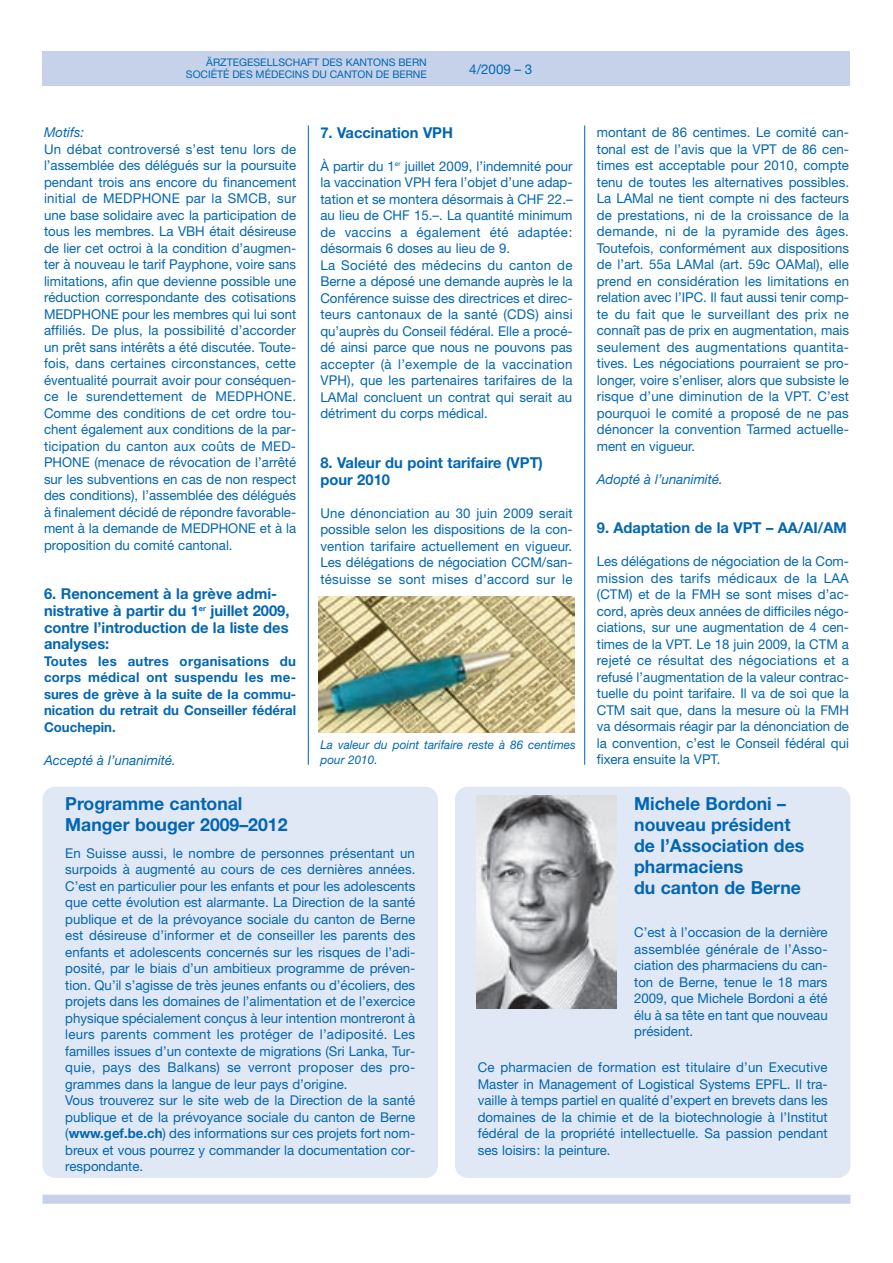
<style>
.page{position:relative;width:893px;height:1263px;background:#fff}
.page>*{position:absolute;margin:0;border:0;box-sizing:border-box;transform-origin:0 0}
.t1{font:700 18px/21px "Helvetica Neue";color:#0166b3}
.t2{font:700 15px/16.5px "Helvetica Neue";color:#0166b3}
.t3{font:13.5px/16.5px "Helvetica Neue";color:#0166b3;text-align:justify}
.t4{font:700 13.5px/16.5px "Helvetica Neue";color:#0166b3;text-align:justify}
.t5{font:italic 13.5px "Helvetica Neue";color:#0166b3}
.t6{font:italic 12px/15px "Helvetica Neue";color:#0166b3}
.t7{font:10.5px/12px "Helvetica Neue";color:#0166b3;text-align:right}
.s1{font-weight:700}
</style>
<div class="page">
<div style="left:43px;top:1195px;width:807px;height:9px;background:#c6d2ea"></div>
<div style="left:43px;top:51px;width:807px;height:34px;background:#c6d2ea"></div>
<hr style="left:308px;top:125px;width:1px;height:640px;background:#0166b3">
<hr style="left:584px;top:125px;width:1px;height:640px;background:#0166b3">
<div style="left:43px;top:787px;width:395px;height:391px;background:#e1e8f5;border-radius:13px"></div>
<div style="left:455px;top:787px;width:395px;height:391px;background:#e1e8f5;border-radius:13px"></div>
<img style="left:476px;top:795px;width:140px;height:214px">
<img style="left:319px;top:596px;width:255px;height:137px">
<p class="t7" style="left:186px;top:57px;width:242px">ÄRZTEGESELLSCHAFT DES KANTONS BERN<br>SOCIÉTÉ DES MÉDECINS DU CANTON DE BERNE</p>
<p class="t3" style="left:469px;top:62px;width:65px">4/2009 – 3</p>
<p class="t5" style="left:44px;top:128px;width:42px">Motifs:</p>
<p class="t3" style="left:44px;top:142px;width:254px">Un débat controversé s’est tenu lors de l’assemblée des délégués sur la poursuite pendant trois ans encore du financement initial de MEDPHONE par la SMCB, sur une base solidaire avec la participation de tous les membres. La VBH était désireuse de lier cet octroi à la condition d’augmen&shy;ter à nouveau le tarif Payphone, voire sans limitations, afin que devienne possible une réduction correspondante des cotisations MEDPHONE pour les membres qui lui sont affiliés. De plus, la possibilité d’accorder un prêt sans intérêts a été discutée. Toute&shy;fois, dans certaines circonstances, cette éventualité pourrait avoir pour conséquen&shy;ce le surendettement de MEDPHONE.<br>Comme des conditions de cet ordre tou&shy;chent également aux conditions de la par&shy;ticipation du canton aux coûts de MED-PHONE (menace de révocation de l’arrêté sur les subventions en cas de non respect des conditions), l’assemblée des délégués à finalement décidé de répondre favorable&shy;ment à la demande de MEDPHONE et à la proposition du comité cantonal.</p>
<p class="t2" style="left:44px;top:587px;width:247px">6. Renoncement à la grève admi&shy;nistrative à partir du 1<sup>er</sup> juillet 2009, contre l’introduction de la liste des analyses:</p>
<p class="t4" style="left:44px;top:654px;width:254px">Toutes les autres organisations du corps médical ont suspendu les me&shy;sures de grève à la suite de la commu&shy;nication du retrait du Conseiller fédéral Couchepin.</p>
<p class="t5" style="left:44px;top:755px;width:133px">Accepté à l’unanimité.</p>
<p class="t2" style="left:320px;top:126px;width:134px">7. Vaccination VPH</p>
<p class="t3" style="left:320px;top:159px;width:254px;text-align:left">À partir du 1<sup>er</sup> juillet 2009, l’indemnité pour la vaccination VPH fera l’objet d’une adap&shy;tation et se montera désormais à CHF 22.– au lieu de CHF 15.–. La quantité minimum de vaccins a également été adaptée: désormais 6 doses au lieu de 9.<br>La Société des médecins du canton de Berne a déposé une demande auprès le la Conférence suisse des directrices et direc&shy;teurs cantonaux de la santé (CDS) ainsi qu’auprès du Conseil fédéral. Elle a procé&shy;dé ainsi parce que nous ne pouvons pas accepter (à l’exemple de la vaccination VPH), que les partenaires tarifaires de la LAMal concluent un contrat qui serait au détriment du corps médical.</p>
<p class="t2" style="left:320px;top:456px;width:224px">8. Valeur du point tarifaire (VPT) pour 2010</p>
<p class="t3" style="left:320px;top:506px;width:254px">Une dénonciation au 30 juin 2009 serait possible selon les dispositions de la con&shy;vention tarifaire actuellement en vigueur.<br>Les délégations de négociation CCM/san&shy;tésuisse se sont mises d’accord sur le</p>
<p class="t6" style="left:320px;top:739px;width:257px">La valeur du point tarifaire reste à 86 centimes pour 2010.</p>
<p class="t3" style="left:597px;top:125px;width:254px">montant de 86 centimes. Le comité can&shy;tonal est de l’avis que la VPT de 86 cen&shy;times est acceptable pour 2010, compte tenu de toutes les alternatives possibles.<br>La LAMal ne tient compte ni des facteurs de prestations, ni de la croissance de la demande, ni de la pyramide des âges.<br>Toutefois, conformément aux dispositions de l’art. 55a LAMal (art. 59c OAMal), elle prend en considération les limitations en relation avec l’IPC. Il faut aussi tenir comp&shy;te du fait que le surveillant des prix ne connaît pas de prix en augmentation, mais seulement des augmentations quantita&shy;tives. Les négociations pourraient se pro&shy;longer, voire s’enliser, alors que subsiste le risque d’une diminution de la VPT. C’est pourquoi le comité a proposé de ne pas dénoncer la convention Tarmed actuelle&shy;ment en vigueur.</p>
<p class="t5" style="left:597px;top:474px;width:127px">Adopté à l’unanimité.</p>
<p class="t2" style="left:597px;top:521px;width:251px">9. Adaptation de la VPT – AA/AI/AM</p>
<p class="t3" style="left:597px;top:554px;width:254px">Les délégations de négociation de la Com&shy;mission des tarifs médicaux de la LAA (CTM) et de la FMH se sont mises d’ac&shy;cord, après deux années de difficiles négo&shy;ciations, sur une augmentation de 4 cen&shy;times de la VPT. Le 18 juin 2009, la CTM a rejeté ce résultat des négociations et a refusé l’augmentation de la valeur contrac&shy;tuelle du point tarifaire. Il va de soi que la CTM sait que, dans la mesure où la FMH va désormais réagir par la dénonciation de la convention, c’est le Conseil fédéral qui fixera ensuite la VPT.</p>
<h1 class="t1" style="left:65px;top:794px;width:224px">Programme cantonal<br>Manger bouger 2009–2012</h1>
<p class="t3" style="left:65px;top:846px;width:352px;text-align:left">En Suisse aussi, le nombre de personnes présentant un surpoids à augmenté au cours de ces dernières années.<br>C’est en particulier pour les enfants et pour les adolescents que cette évolution est alarmante. La Direction de la santé publique et de la prévoyance sociale du canton de Berne est désireuse d’informer et de conseiller les parents des enfants et adolescents concernés sur les risques de l’adi&shy;posité, par le biais d’un ambitieux programme de préven&shy;tion. Qu’il s’agisse de très jeunes enfants ou d’écoliers, des projets dans les domaines de l’alimentation et de l’exercice physique spécialement conçus à leur intention montreront à leurs parents comment les protéger de l’adiposité. Les familles issues d’un contexte de migrations (Sri Lanka, Tur&shy;quie, pays des Balkans) se verront proposer des pro&shy;grammes dans la langue de leur pays d’origine.<br>Vous trouverez sur le site web de la Direction de la santé publique et de la prévoyance sociale du canton de Berne (<span class="s1">www.gef.be.ch</span>) des informations sur ces projets fort nom&shy;breux et vous pourrez y commander la documentation cor&shy;respondante.</p>
<h1 class="t1" style="left:634px;top:794px;width:172px">Michele Bordoni – nouveau président de l’Association des pharmaciens<br>du canton de Berne</h1>
<p class="t3" style="left:634px;top:925px;width:195px">C’est à l’occasion de la dernière assemblée générale de l’Asso&shy;ciation des pharmaciens du can&shy;ton de Berne, tenue le 18 mars 2009, que Michele Bordoni a été élu à sa tête en tant que nouveau président.</p>
<p class="t3" style="left:478px;top:1060px;width:352px">Ce pharmacien de formation est titulaire d’un Executive Master in Management of Logistical Systems EPFL. Il tra&shy;vaille à temps partiel en qualité d’expert en brevets dans les domaines de la chimie et de la biotechnologie à l’Institut fédéral de la propriété intellectuelle. Sa passion pendant ses loisirs: la peinture.</p>
</div>
